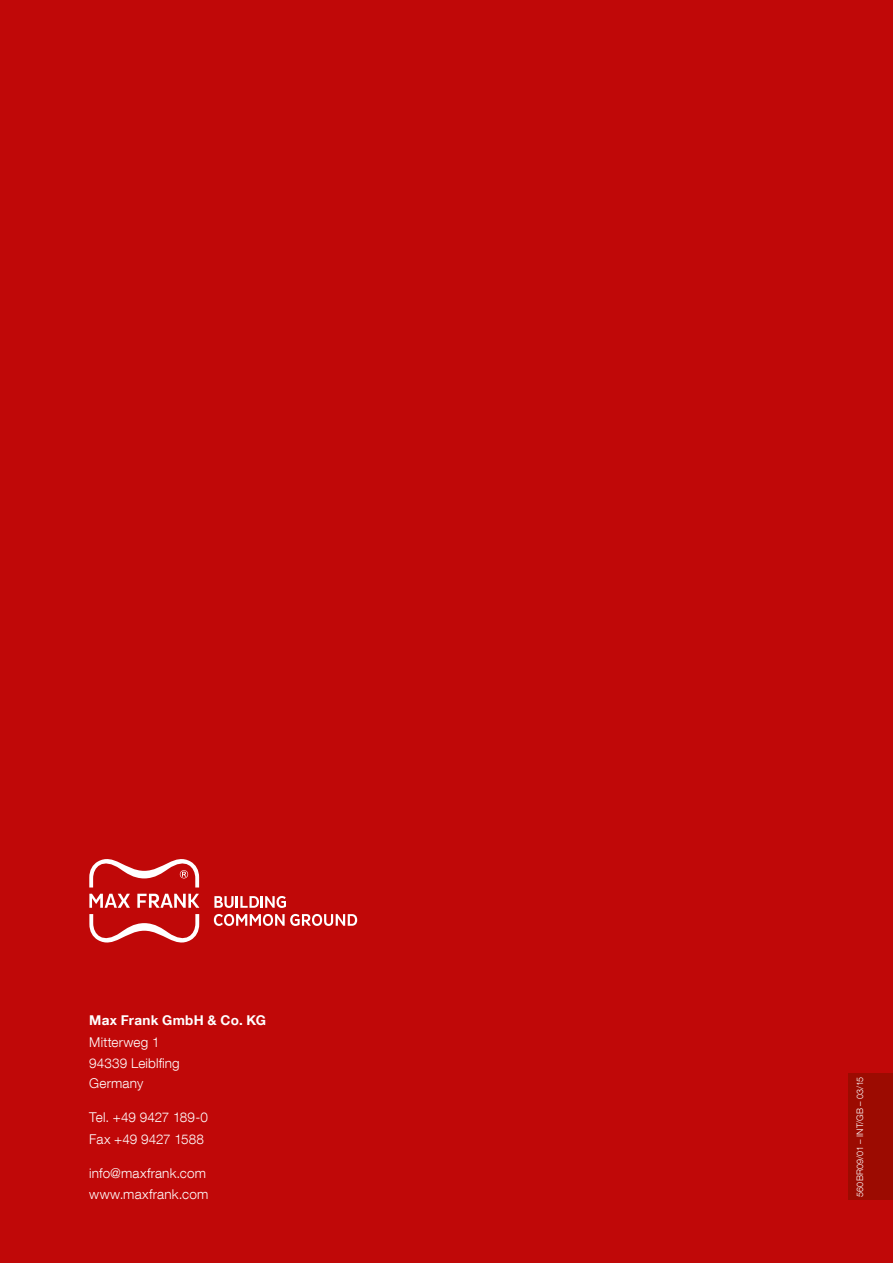
<style>
.page{position:relative;width:893px;height:1263px;background:#c00808}
.page>*{position:absolute;margin:0;border:0;box-sizing:border-box;transform-origin:0 0}
.t1{font:300 13.5px/21px "Helvetica Neue LT Com";letter-spacing:.01em;color:#fff}
.t2{font:700 13.5px "Helvetica Neue LT Com";letter-spacing:.02em;color:#fff}
.t3{font:300 9px "Helvetica Neue LT Com";letter-spacing:.015em;color:#fff}
</style>
<div class="page">
<div style="left:848px;top:1073px;width:45px;height:127px;background:#9c0b01"></div>
<svg style="left:89px;top:914px;width:110px;height:28px"></svg>
<svg style="left:89px;top:859px;width:110px;height:28px"></svg>
<svg style="left:89px;top:894px;width:41px;height:14px"></svg>
<svg style="left:137px;top:894px;width:62px;height:14px"></svg>
<svg style="left:214px;top:896px;width:72px;height:12px"></svg>
<svg style="left:214px;top:914px;width:143px;height:12px"></svg>
<p class="t2" style="left:89px;top:1012px;width:178px">Max Frank GmbH &amp; Co. KG</p>
<p class="t1" style="left:89px;top:1031px;width:92px">Mitterweg 1<br>94339 Leiblfing<br>Germany</p>
<p class="t1" style="left:89px;top:1107px;width:120px">Tel. +49 9427 189-0<br>Fax +49 9427 1588</p>
<p class="t1" style="left:89px;top:1162px;width:120px">info@maxfrank.com www.maxfrank.com</p>
<p class="t3" style="left:854px;top:1197px;width:122px;rotate:-90deg">560BR09/01 – INT/GB – 03/15</p>
</div>
